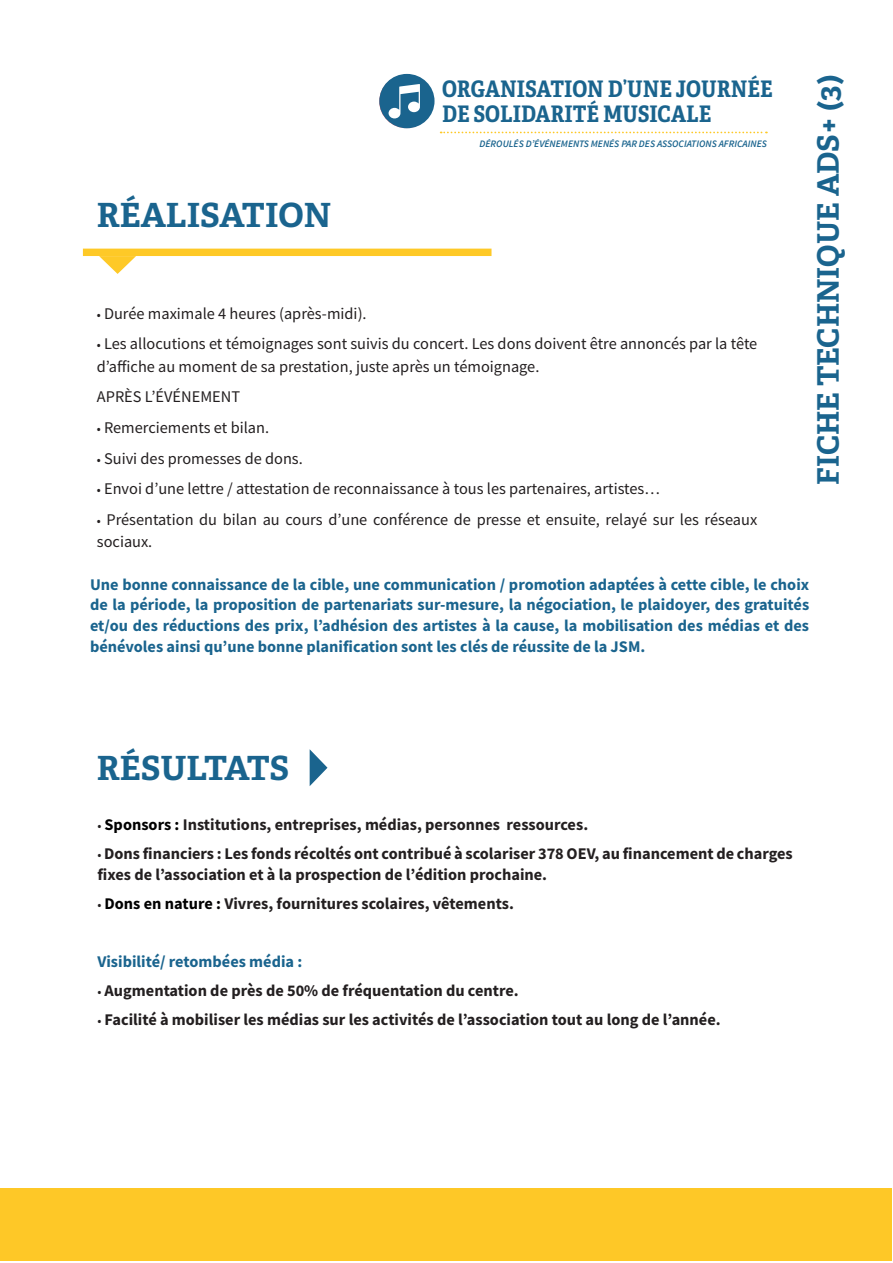
<style>
.page{position:relative;width:893px;height:1263px;background:#fff}
.page>*{position:absolute;margin:0;border:0;box-sizing:border-box;transform-origin:0 0}
.ss_GdTitre_Adelle_B{font:700 33.3px "Adelle PE";color:#1a648e}
.Focus___Adelle_Bol{font:700 29.7px "Adelle PE";color:#1a648e}
.t1{font:700 22.8px "Adelle Condensed";color:#1a648e}
.ss_GdTitre_Adelle_B-2{font:16.35px/22.2px "Source Sans Pro";color:#231f20}
.ss_GdTitre_Adelle_B-3{font:700 16.35px/20.7px "Source Sans Pro";color:#231f20}
.ss_GdTitre_Adelle_B-4{font:700 16.35px/20.7px "Source Sans Pro";color:#1a648e;text-align:justify}
.t2{font:italic 600 9.9px "Source Sans Pro";color:#1a648e}
.s1{font-size:13.35px}
.s2{font-weight:400;font-size:13.35px}
.s3{color:#000001}
</style>
<div class="page">
<div style="left:0;top:1188px;width:891px;height:73px;background:#fec827"></div>
<svg style="left:99px;top:256px;width:37px;height:18px"></svg>
<div style="left:83px;top:249px;width:408px;height:7px;background:#fec927"></div>
<svg style="left:310px;top:749px;width:17px;height:37px"></svg>
<svg style="left:441px;top:132px;width:326px;height:1px"></svg>
<div style="left:379px;top:74px;width:56px;height:54px;background:#1a648e;border-radius:50%"></div>
<svg style="left:389px;top:79px;width:37px;height:45px"></svg>
<p class="ss_GdTitre_Adelle_B" style="left:97px;top:191px;width:236px">RÉALISATION</p>
<p class="t1" style="left:442px;top:73px;width:332px">ORGANISATION D’UNE JOURNÉE</p>
<p class="t1" style="left:442px;top:97px;width:271px">DE SOLIDARITÉ MUSICALE</p>
<p class="t2" style="left:480px;top:137px;width:289px">DÉROULÉS D’ÉVÉNEMENTS MENÉS PAR DES ASSOCIATIONS AFRICAINES</p>
<p class="ss_GdTitre_Adelle_B-2" style="left:97px;top:302px;width:271px"><span class="s1">•</span> Durée maximale 4 heures (après-midi).</p>
<p class="ss_GdTitre_Adelle_B-2" style="left:97px;top:333px;width:662px"><span class="s1">•</span> Les allocutions et témoignages sont suivis du concert. Les dons doivent être annoncés par la tête d’affiche au moment de sa prestation, juste après un témoignage.</p>
<p class="ss_GdTitre_Adelle_B-2" style="left:97px;top:386px;width:145px">APRÈS L’ÉVÉNEMENT</p>
<p class="ss_GdTitre_Adelle_B-2" style="left:97px;top:416px;width:174px"><span class="s1">•</span> Remerciements et bilan.</p>
<p class="ss_GdTitre_Adelle_B-2" style="left:97px;top:447px;width:207px"><span class="s1">•</span> Suivi des promesses de dons.</p>
<p class="ss_GdTitre_Adelle_B-2" style="left:97px;top:477px;width:564px"><span class="s1">•</span> Envoi d’une lettre / attestation de reconnaissance à tous les partenaires, artistes…</p>
<p class="ss_GdTitre_Adelle_B-2" style="left:97px;top:508px;width:662px"><span class="s1">•</span> Présentation du bilan au cours d’une conférence de presse et ensuite, relayé sur les réseaux sociaux.</p>
<p class="Focus___Adelle_Bol" style="left:807px;top:485px;width:412px;rotate:-90deg">FICHE TECHNIQUE ADS+ (3)</p>
<p class="ss_GdTitre_Adelle_B-4" style="left:90px;top:573px;width:721px">Une bonne connaissance de la cible, une communication / promotion adaptées à cette cible, le choix de la période, la proposition de partenariats sur-mesure, la négociation, le plaidoyer, des gratuités et/ou des réductions des prix, l’adhésion des artistes à la cause, la mobilisation des médias et des bénévoles ainsi qu’une bonne planification sont les clés de réussite de la JSM.</p>
<p class="ss_GdTitre_Adelle_B" style="left:97px;top:744px;width:194px">RÉSULTATS</p>
<p class="ss_GdTitre_Adelle_B-3" style="left:97px;top:813px;width:492px"><span class="s2">•</span> <span class="s3">Sponsors :</span> Institutions, entreprises, médias, personnes ressources.</p>
<p class="ss_GdTitre_Adelle_B-3" style="left:97px;top:843px;width:697px"><span class="s2">•</span> Dons financiers : Les fonds récoltés ont contribué à scolariser 378 OEV, au financement de charges fixes de l’association et à la prospection de l’édition prochaine.</p>
<p class="ss_GdTitre_Adelle_B-3" style="left:97px;top:893px;width:418px"><span class="s2">•</span> <span class="s3">Dons en nature :</span> Vivres, fournitures scolaires, vêtements.</p>
<p class="ss_GdTitre_Adelle_B-4" style="left:97px;top:951px;width:207px">Visibilité/ retombées média :</p>
<p class="ss_GdTitre_Adelle_B-3" style="left:97px;top:980px;width:423px"><span class="s2">•</span> Augmentation de près de 50% de fréquentation du centre.</p>
<p class="ss_GdTitre_Adelle_B-3" style="left:97px;top:1009px;width:625px"><span class="s2">•</span> Facilité à mobiliser les médias sur les activités de l’association tout au long de l’année.</p>
</div>
